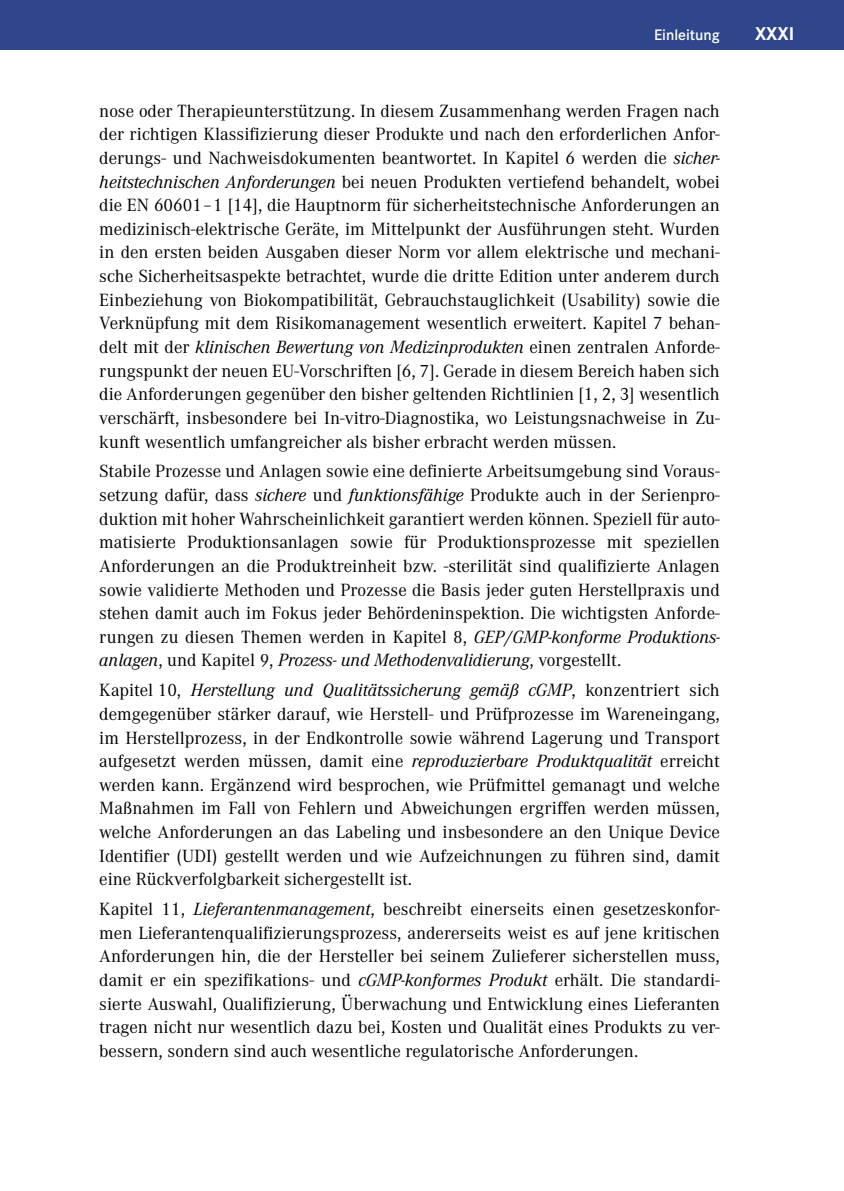
<style>
.page{position:relative;width:844px;height:1191px;background:#fff}
.page>*{position:absolute;margin:0;border:0;box-sizing:border-box;transform-origin:0 0}
.t1{font:700 19.25px "Corporate S Pro";color:#fff}
.t2{font:18.38px/23.6px "Corporate A Pro";color:#000;text-align:justify}
.t3{font:600 15.75px "Corporate S Pro";color:#fff}
.s1{font-style:italic}
</style>
<div class="page">
<div style="left:0;top:0;width:843px;height:50px;background:#2f478a"></div>
<p class="t3" style="left:654px;top:23px;width:67px">Einleitung</p>
<p class="t1" style="left:754px;top:18px;width:41px">XXXI</p>
<p class="t2" style="left:99px;top:98px;width:622px">nose oder Therapieunterstützung. In diesem Zusammenhang werden Fragen nach der richtigen Klassifizierung dieser Produkte und nach den erforderlichen Anfor&shy;derungs- und Nachweisdokumenten beantwortet. In Kapitel 6 werden die <span class="s1">sicher&shy;heitstechnischen Anforderungen</span> bei neuen Produkten vertiefend behandelt, wobei die EN 60601 – 1 [14], die Hauptnorm für sicherheitstechnische Anforderungen an medizinisch-elektrische Geräte, im Mittelpunkt der Ausführungen steht. Wurden in den ersten beiden Ausgaben dieser Norm vor allem elektrische und mechani&shy;sche Sicherheitsaspekte betrachtet, wurde die dritte Edition unter anderem durch Einbeziehung von Biokompatibilität, Gebrauchstauglichkeit (Usability) sowie die Verknüpfung mit dem Risikomanagement wesentlich erweitert. Kapitel 7 behan&shy;delt mit der <span class="s1">klinischen Bewertung von Medizinprodukten</span> einen zentralen Anforde&shy;rungspunkt der neuen EU-Vorschriften [6, 7]. Gerade in diesem Bereich haben sich die Anforderungen gegenüber den bisher geltenden Richtlinien [1, 2, 3] wesentlich verschärft, insbesondere bei In-vitro-Diagnostika, wo Leistungsnachweise in Zu&shy;kunft wesentlich umfangreicher als bisher erbracht werden müssen.</p>
<p class="t2" style="left:99px;top:459px;width:622px">Stabile Prozesse und Anlagen sowie eine definierte Arbeitsumgebung sind Voraus&shy;setzung dafür, dass <span class="s1">sichere</span> und <span class="s1">funktionsfähige</span> Produkte auch in der Serienpro&shy;duktion mit hoher Wahrscheinlichkeit garantiert werden können. Speziell für auto&shy;matisierte Produktionsanlagen sowie für Produktionsprozesse mit speziellen Anforderungen an die Produktreinheit bzw. -sterilität sind qualifizierte Anlagen sowie validierte Methoden und Prozesse die Basis jeder guten Herstellpraxis und stehen damit auch im Fokus jeder Behördeninspektion. Die wichtigsten Anforde&shy;rungen zu diesen Themen werden in Kapitel 8, <span class="s1">GEP/GMP-konforme Produktions&shy;anlagen</span>, und Kapitel 9, <span class="s1">Prozess- und Methodenvalidierung</span>, vorgestellt.</p>
<p class="t2" style="left:99px;top:677px;width:622px">Kapitel 10, <span class="s1">Herstellung und Qualitätssicherung gemäß cGMP</span>, konzentriert sich demgegenüber stärker darauf, wie Herstell- und Prüfprozesse im Wareneingang, im Herstellprozess, in der Endkontrolle sowie während Lagerung und Transport aufgesetzt werden müssen, damit eine <span class="s1">reproduzierbare Produktqualität</span> erreicht werden kann. Ergänzend wird besprochen, wie Prüfmittel gemanagt und welche Maßnahmen im Fall von Fehlern und Abweichungen ergriffen werden müssen, welche Anforderungen an das Labeling und insbesondere an den Unique Device Identifier (UDI) gestellt werden und wie Aufzeichnungen zu führen sind, damit eine Rückverfolgbarkeit sichergestellt ist.</p>
<p class="t2" style="left:99px;top:896px;width:622px">Kapitel 11, <span class="s1">Lieferantenmanagement</span>, beschreibt einerseits einen gesetzeskonfor&shy;men Lieferantenqualifizierungsprozess, andererseits weist es auf jene kritischen Anforderungen hin, die der Hersteller bei seinem Zulieferer sicherstellen muss, damit er ein spezifikations- und <span class="s1">cGMP-konformes Produkt</span> erhält. Die standardi&shy;sierte Auswahl, Qualifizierung, Überwachung und Entwicklung eines Lieferanten tragen nicht nur wesentlich dazu bei, Kosten und Qualität eines Produkts zu ver&shy;bessern, sondern sind auch wesentliche regulatorische Anforderungen.</p>
</div>
